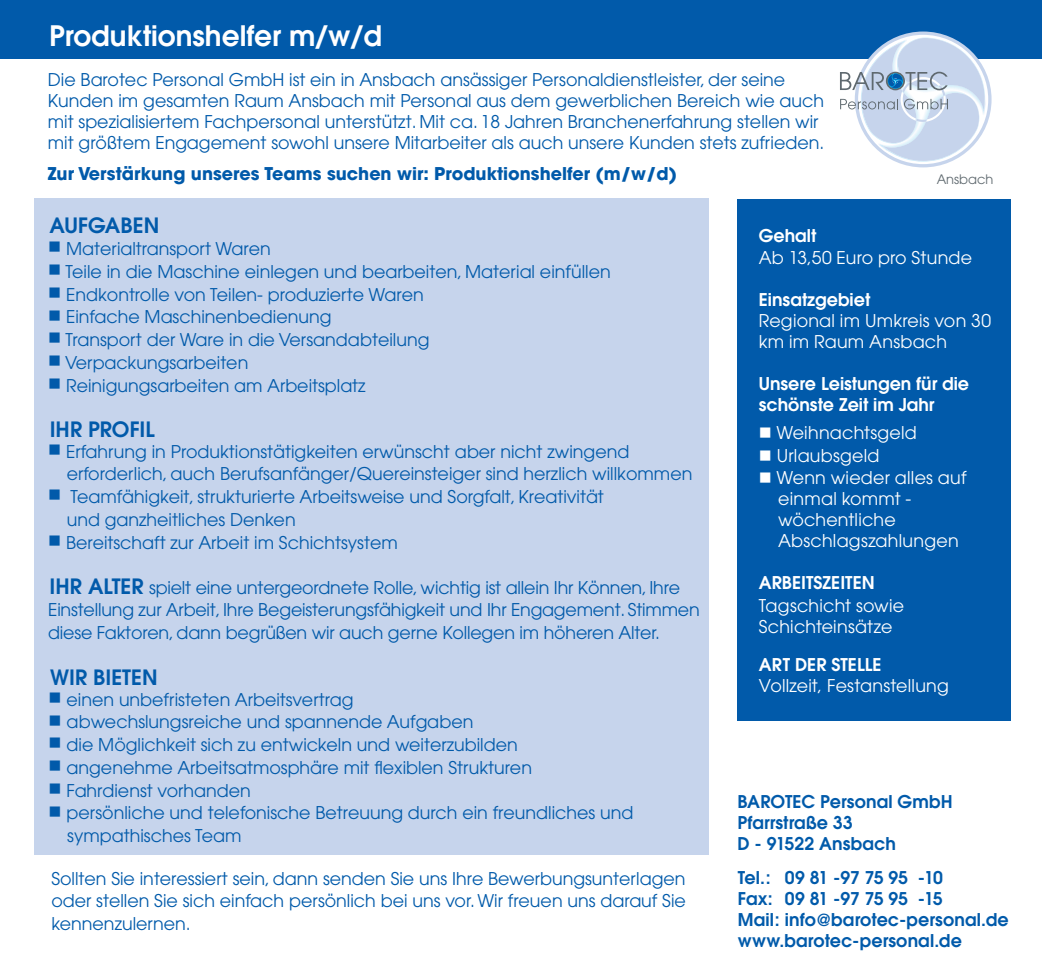
<style>
.page{position:relative;width:1042px;height:968px;background:#fff}
.page>*{position:absolute;margin:0;border:0;box-sizing:border-box;transform-origin:0 0}
.t1{font:600 28px "Avant Garde";color:#fff}
.t2{font:600 21px "Avant Garde";color:#015aaa}
.t3{font:17.5px/22.8px "Avant Garde";color:#015aaa}
.t4{font:17.5px/21px "Avant Garde";letter-spacing:.015em;color:#fff}
.t5{font:600 17.5px/21px "Avant Garde";letter-spacing:.005em;color:#015aaa}
.t6{font:600 17.5px/21px "Avant Garde";color:#fff}
.t7{font:700 17.5px "Avant Garde";color:#015aaa}
.t8{font:12.95px "Avant Garde";color:#5f696f}
</style>
<div class="page">
<div style="left:737px;top:199px;width:274px;height:521px;background:#015aaa"></div>
<div style="left:34px;top:198px;width:675px;height:657px;background:#c6d4ec"></div>
<div style="left:0;top:0;width:1042px;height:59px;background:#015aaa"></div>
<svg style="left:840px;top:32px;width:151px;height:135px"></svg>
<h1 class="t1" style="left:49px;top:17px;width:334px">Produktionshelfer m/w/d</h1>
<p class="t3" style="left:48px;top:69px;width:778px;line-height:21px">Die Barotec Personal GmbH ist ein in Ansbach ansässiger Personaldienstleister, der seine Kunden im gesamten Raum Ansbach mit Personal aus dem gewerblichen Bereich wie auch mit spezialisiertem Fachpersonal unterstützt. Mit ca. 18 Jahren Branchenerfahrung stellen wir mit größtem Engagement sowohl unsere Mitarbeiter als auch unsere Kunden stets zufrieden.</p>
<p class="t7" style="left:48px;top:162px;width:630px">Zur Verstärkung unseres Teams suchen wir: Produktionshelfer (m/w/d)</p>
<p class="t8" style="left:936px;top:172px;width:58px">Ansbach</p>
<p class="t2" style="left:50px;top:212px;width:111px">AUFGABEN</p>
<p class="t3" style="left:48px;top:237px;width:224px">■ Materialtransport Waren</p>
<p class="t3" style="left:48px;top:260px;width:564px">■ Teile in die Maschine einlegen und bearbeiten, Material einfüllen</p>
<p class="t3" style="left:48px;top:283px;width:377px">■ Endkontrolle von Teilen- produzierte Waren</p>
<p class="t3" style="left:48px;top:305px;width:285px">■ Einfache Maschinenbedienung</p>
<p class="t3" style="left:48px;top:328px;width:383px">■ Transport der Ware in die Versandabteilung</p>
<p class="t3" style="left:48px;top:351px;width:202px">■ Verpackungsarbeiten</p>
<p class="t3" style="left:48px;top:374px;width:319px">■ Reinigungsarbeiten am Arbeitsplatz</p>
<p class="t2" style="left:50px;top:415px;width:107px">IHR PROFIL</p>
<p class="t3" style="left:67px;top:439px;width:627px;text-indent:-19px">■ Erfahrung in Produktionstätigkeiten erwünscht aber nicht zwingend erforderlich, auch Berufsanfänger/Quereinsteiger sind herzlich willkommen</p>
<p class="t3" style="left:67px;top:485px;width:538px;text-indent:-19px">■ Teamfähigkeit, strukturierte Arbeitsweise und Sorgfalt, Kreativität und ganzheitliches Denken</p>
<p class="t3" style="left:48px;top:530px;width:351px">■ Bereitschaft zur Arbeit im Schichtsystem</p>
<p class="t2" style="left:50px;top:572px;width:96px">IHR ALTER</p>
<p class="t3" style="left:48px;top:575px;width:653px;text-indent:101px">spielt eine untergeordnete Rolle, wichtig ist allein Ihr Können, Ihre<br>Einstellung zur Arbeit, Ihre Begeisterungsfähigkeit und Ihr Engagement. Stimmen diese Faktoren, dann begrüßen wir auch gerne Kollegen im höheren Alter.</p>
<p class="t2" style="left:50px;top:663px;width:109px">WIR BIETEN</p>
<p class="t3" style="left:49px;top:687px;width:306px">■ einen unbefristeten Arbeitsvertrag</p>
<p class="t3" style="left:49px;top:710px;width:426px">■ abwechslungsreiche und spannende Aufgaben</p>
<p class="t3" style="left:49px;top:733px;width:471px">■ die Möglichkeit sich zu entwickeln und weiterzubilden</p>
<p class="t3" style="left:49px;top:756px;width:485px">■ angenehme Arbeitsatmosphäre mit flexiblen Strukturen</p>
<p class="t3" style="left:49px;top:778px;width:204px">■ Fahrdienst vorhanden</p>
<p class="t3" style="left:67px;top:801px;width:568px;text-indent:-19px">■ persönliche und telefonische Betreuung durch ein freundliches und sympathisches Team</p>
<p class="t3" style="left:51px;top:866px;width:636px;text-align:justify">Sollten Sie interessiert sein, dann senden Sie uns Ihre Bewerbungsunterlagen oder stellen Sie sich einfach persönlich bei uns vor. Wir freuen uns darauf Sie kennenzulernen.</p>
<p class="t6" style="left:759px;top:224px;width:59px">Gehalt</p>
<p class="t4" style="left:759px;top:247px;width:215px">Ab 13,50 Euro pro Stunde</p>
<p class="t6" style="left:759px;top:289px;width:113px">Einsatzgebiet</p>
<p class="t4" style="left:759px;top:310px;width:234px">Regional im Umkreis von 30 km im Raum Ansbach</p>
<p class="t6" style="left:759px;top:373px;width:212px">Unsere Leistungen für die schönste Zeit im Jahr</p>
<p class="t4" style="left:759px;top:422px;width:159px">■ Weihnachtsgeld</p>
<p class="t4" style="left:759px;top:444px;width:122px">■ Urlaubsgeld</p>
<p class="t4" style="left:778px;top:467px;width:190px;text-indent:-19px">■ Wenn wieder alles auf einmal kommt - wöchentliche<br>Abschlagszahlungen</p>
<p class="t6" style="left:759px;top:572px;width:117px">ARBEITSZEITEN</p>
<p class="t4" style="left:759px;top:595px;width:147px">Tagschicht sowie<br>Schichteinsätze</p>
<p class="t6" style="left:759px;top:654px;width:124px">ART DER STELLE</p>
<p class="t4" style="left:759px;top:675px;width:191px">Vollzeit, Festanstellung</p>
<p class="t5" style="left:737px;top:790px;width:217px">BAROTEC Personal GmbH<br>Pfarrstraße 33<br>D - 91522 Ansbach</p>
<p class="t5" style="left:737px;top:866px;width:273px">Tel.: 09 81 -97 75 95 -10<br>Fax: 09 81 -97 75 95 -15<br>Mail: info@barotec-personal.de www.barotec-personal.de</p>
</div>
